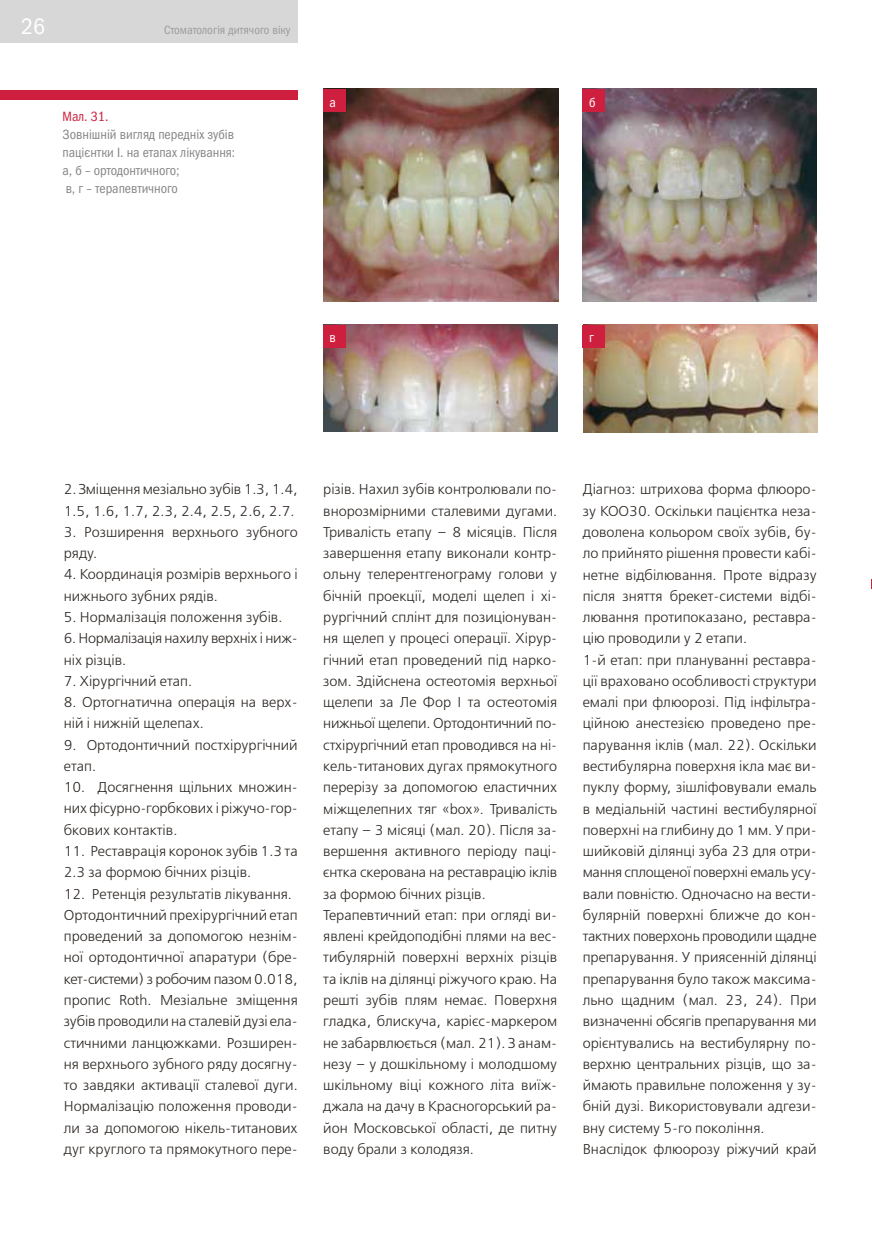
<style>
.page{position:relative;width:872px;height:1234px;background:#fff}
.page>*{position:absolute;margin:0;border:0;box-sizing:border-box;transform-origin:0 0}
.t1{font:22.5px "Franklin Gothic Book Cond C";color:#fff}
.t2{font:300 14.25px/21.3px "Free Set";color:#29231f}
.t3{font:300 14.25px/21.3px "Free Set";letter-spacing:-.02em;color:#29231f}
.t4{font:13.5px/18px "Franklin Gothic Book Cond C";color:#868686}
.t5{font:13.5px "Franklin Gothic Book Cond C";color:#cf1f3e}
.t6{font:13.5px "Franklin Gothic Book Cond C";color:#fff}
.t7{font:12px "Franklin Gothic Book Cond C";color:#9b9b9c}
</style>
<div class="page">
<div style="left:0;top:0;width:298px;height:43px;background:#d7d7d7"></div>
<img style="left:323px;top:89px;width:235px;height:212px">
<img style="left:324px;top:324px;width:233px;height:107px">
<img style="left:583px;top:89px;width:233px;height:212px">
<img style="left:583px;top:325px;width:234px;height:107px">
<div style="left:323px;top:90px;width:22px;height:22px;background:#cf1f3e"></div>
<div style="left:323px;top:325px;width:22px;height:22px;background:#cf1f3e"></div>
<div style="left:583px;top:90px;width:22px;height:22px;background:#cf1f3e"></div>
<div style="left:583px;top:325px;width:22px;height:22px;background:#cf1f3e"></div>
<div style="left:0;top:90px;width:298px;height:10px;background:#cf1f3e"></div>
<h1 class="t1" style="left:21px;top:14px;width:25px">26</h1>
<p class="t7" style="left:164px;top:23px;width:128px">Стоматологія дитячого віку</p>
<p class="t5" style="left:63px;top:109px;width:47px">Мал. 31.</p>
<p class="t4" style="left:63px;top:125px;width:174px">Зовнішній вигляд передніх зубів пацієнтки І. на етапах лікування: а, б – ортодонтичного;<br>в, г – терапевтичного</p>
<p class="t6" style="left:330px;top:95px;width:8px">а</p>
<p class="t6" style="left:330px;top:330px;width:8px">в</p>
<p class="t6" style="left:589px;top:95px;width:8px">б</p>
<p class="t6" style="left:589px;top:330px;width:6px">г</p>
<p class="t2" style="left:64px;top:479px;width:235px">2. Зміщення мезіально зубів 1.3, 1.4,<br>1.5, 1.6, 1.7, 2.3, 2.4, 2.5, 2.6, 2.7.</p>
<p class="t2" style="left:64px;top:521px;width:235px">3. Розширення верхнього зубного ряду.</p>
<p class="t2" style="left:64px;top:564px;width:235px">4. Координація розмірів верхнього і нижнього зубних рядів.</p>
<p class="t2" style="left:64px;top:606px;width:220px">5. Нормалізація положення зубів.</p>
<p class="t3" style="left:64px;top:628px;width:235px">6. Нормалізація нахилу верхніх і ниж&shy;ніх різців.</p>
<p class="t2" style="left:64px;top:670px;width:130px">7. Хірургічний етап.</p>
<p class="t2" style="left:64px;top:691px;width:235px">8. Ортогнатична операція на верх&shy;ній і нижній щелепах.</p>
<p class="t2" style="left:64px;top:734px;width:235px">9. Ортодонтичний постхірургічний етап.</p>
<p class="t2" style="left:64px;top:776px;width:235px;text-align:justify">10. Досягнення щільних множин&shy;них фісурно- горбкових і ріжучо- гор&shy;бкових контактів.</p>
<p class="t2" style="left:64px;top:840px;width:235px">11. Реставрація коронок зубів 1.3 та<br>2.3 за формою бічних різців.</p>
<p class="t2" style="left:64px;top:883px;width:235px">12. Ретенція результатів лікування.<br>Ортодонтичний прехірургічний етап проведений за допомогою незнім&shy;ної ортодонтичної апаратури (бре&shy;кет-системи) з робочим пазом 0.018, пропис Roth. Мезіальне зміщення зубів проводили на сталевій дузі ела&shy;стичними ланцюжками. Розширен&shy;ня верхнього зубного ряду досягну&shy;то завдяки активації сталевої дуги.<br>Нормалізацію положення проводи&shy;ли за допомогою нікель-титанових дуг круглого та прямокутного пере-</p>
<p class="t2" style="left:323px;top:479px;width:235px">різів. Нахил зубів контролювали по&shy;внорозмірними сталевими дугами.<br>Тривалість етапу – 8 місяців. Після завершення етапу виконали контр&shy;ольну телерентгенограму голови у бічній проекції, моделі щелеп і хі&shy;рургічний сплінт для позиціонуван&shy;ня щелеп у процесі операції. Хірур&shy;гічний етап проведений під нарко&shy;зом. Здійснена остеотомія верхньої щелепи за Ле Фор I та остеотомія нижньої щелепи. Ортодонтичний по&shy;стхірургічний етап проводився на ні&shy;кель-титанових дугах прямокутного перерізу за допомогою еластичних міжщелепних тяг «box». Тривалість етапу – 3 місяці (мал. 20). Після за&shy;вершення активного періоду паці&shy;єнтка скерована на реставрацію іклів за формою бічних різців.<br>Терапевтичний етап: при огляді ви&shy;явлені крейдоподібні плями на вес&shy;тибулярній поверхні верхніх різців та іклів на ділянці ріжучого краю. На решті зубів плям немає. Поверхня гладка, блискуча, карієс- маркером не забарвлюється (мал. 21). З анам&shy;незу – у дошкільному і молодшому шкільному віці кожного літа виїж&shy;джала на дачу в Красногорський ра&shy;йон Московської області, де питну воду брали з колодязя.</p>
<p class="t2" style="left:583px;top:479px;width:235px">Діагноз: штрихова форма флюоро&shy;зу КОО30. Оскільки пацієнтка неза&shy;доволена кольором своїх зубів, бу&shy;ло прийнято рішення провести кабі&shy;нетне відбілювання. Проте відразу після зняття брекет-системи відбі&shy;лювання протипоказано, реставра&shy;цію проводили у 2 етапи.<br>1- й етап: при плануванні реставра&shy;ції враховано особливості структури емалі при флюорозі. Під інфільтра&shy;ційною анестезією проведено пре&shy;парування іклів (мал. 22). Оскільки вестибулярна поверхня ікла має ви&shy;пуклу форму, зішліфовували емаль в медіальній частині вестибулярної поверхні на глибину до 1 мм. У при&shy;шийковій ділянці зуба 23 для отри&shy;мання сплощеної поверхні емаль усу&shy;вали повністю. Одночасно на вести&shy;булярній поверхні ближче до кон&shy;тактних поверхонь проводили щадне препарування. У приясенній ділянці препарування було також максима&shy;льно щадним (мал. 23, 24). При визначенні обсягів препарування ми орієнтувались на вестибулярну по&shy;верхню центральних різців, що за&shy;ймають правильне положення у зу&shy;бній дузі. Використовували адгези&shy;вну систему 5- го покоління.<br>Внаслідок флюорозу ріжучий край</p>
</div>
